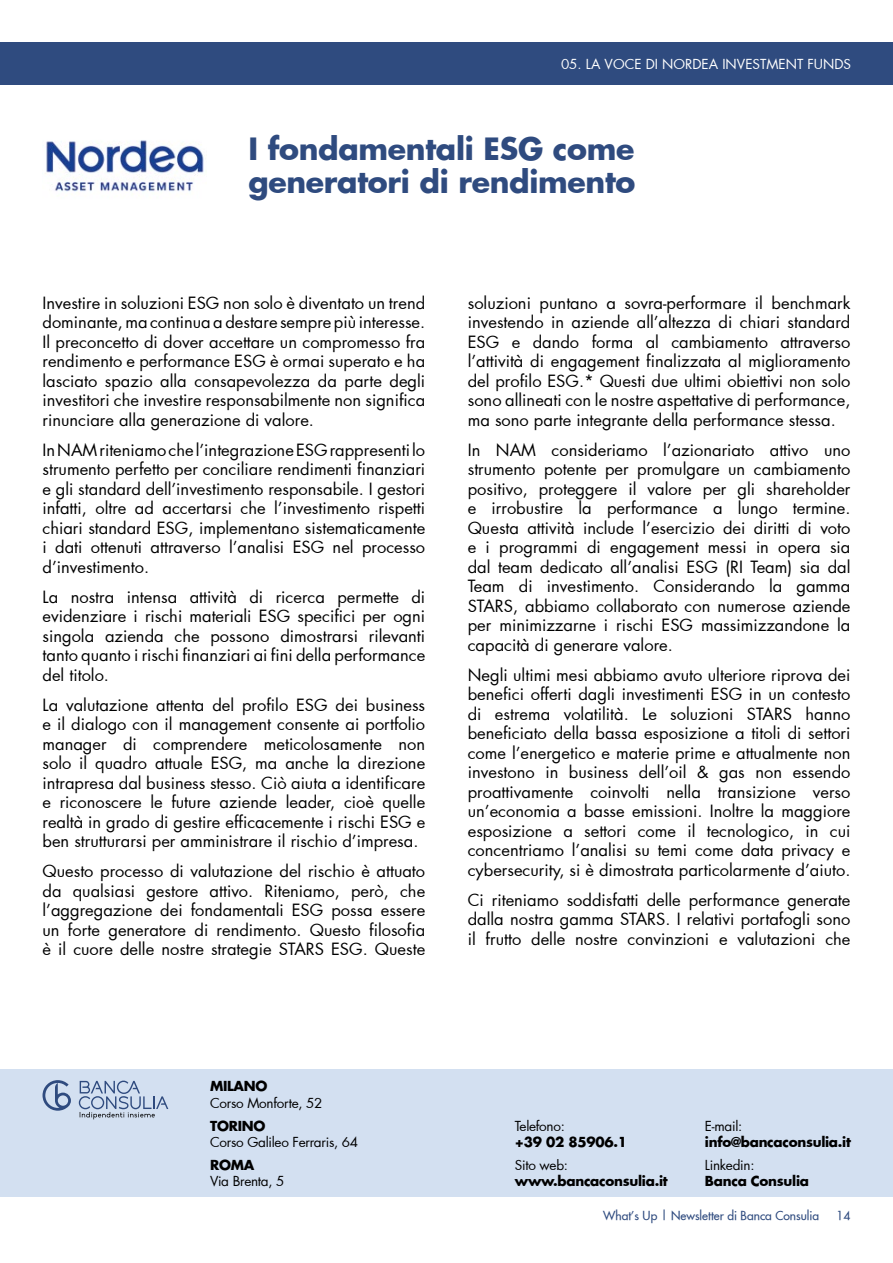
<style>
.page{position:relative;width:893px;height:1263px;background:#fff}
.page>*{position:absolute;margin:0;border:0;box-sizing:border-box;transform-origin:0 0}
.t1{font:700 30px/33px "Futura";letter-spacing:-.01em;color:#2f4b7f}
.t2{font:16.5px/19.5px "Futura";color:#000;text-align:justify}
.t3{font:13.5px "Futura";letter-spacing:-.02em;color:#000}
.t4{font:700 13.5px "Futura";letter-spacing:-.02em;color:#000}
.t5{font:13.5px "Futura";color:#fff}
.t6{font:12px "Futura";color:#2f4b7f}
</style>
<div class="page">
<div style="left:0;top:43px;width:893px;height:42px;background:#2f4b7f"></div>
<div style="left:0;top:1069px;width:893px;height:128px;background:#d3e0f1"></div>
<svg style="left:43px;top:1080px;width:28px;height:31px"></svg>
<svg style="left:79px;top:1080px;width:89px;height:39px"></svg>
<img style="left:45px;top:140px;width:159px;height:52px">
<p class="t5" style="left:561px;top:55px;width:292px">05. LA VOCE DI NORDEA INVESTMENT FUNDS</p>
<h1 class="t1" style="left:248px;top:132px;width:388px">I fondamentali ESG come generatori di rendimento</h1>
<p class="t2" style="left:43px;top:293px;width:384px">Investire in soluzioni ESG non solo è diventato un trend dominante, ma continua a destare sempre più interesse.<br>Il preconcetto di dover accettare un compromesso fra rendimento e performance ESG è ormai superato e ha lasciato spazio alla consapevolezza da parte degli investitori che investire responsabilmente non significa rinunciare alla generazione di valore.</p>
<p class="t2" style="left:43px;top:440px;width:384px">In NAM riteniamo che l’integrazione ESG rappresenti lo strumento perfetto per conciliare rendimenti finanziari e gli standard dell’investimento responsabile. I gestori infatti, oltre ad accertarsi che l’investimento rispetti chiari standard ESG, implementano sistematicamente i dati ottenuti attraverso l’analisi ESG nel processo d’investimento.</p>
<p class="t2" style="left:43px;top:587px;width:384px">La nostra intensa attività di ricerca permette di evidenziare i rischi materiali ESG specifici per ogni singola azienda che possono dimostrarsi rilevanti tanto quanto i rischi finanziari ai fini della performance del titolo.</p>
<p class="t2" style="left:43px;top:695px;width:384px">La valutazione attenta del profilo ESG dei business e il dialogo con il management consente ai portfolio manager di comprendere meticolosamente non solo il quadro attuale ESG, ma anche la direzione intrapresa dal business stesso. Ciò aiuta a identificare e riconoscere le future aziende leader, cioè quelle realtà in grado di gestire efficacemente i rischi ESG e ben strutturarsi per amministrare il rischio d’impresa.</p>
<p class="t2" style="left:43px;top:861px;width:384px">Questo processo di valutazione del rischio è attuato da qualsiasi gestore attivo. Riteniamo, però, che l’aggregazione dei fondamentali ESG possa essere un forte generatore di rendimento. Questo filosofia è il cuore delle nostre strategie STARS ESG. Queste</p>
<p class="t2" style="left:468px;top:293px;width:384px">soluzioni puntano a sovra-performare il benchmark investendo in aziende all’altezza di chiari standard ESG e dando forma al cambiamento attraverso l’attività di engagement finalizzata al miglioramento del profilo ESG.* Questi due ultimi obiettivi non solo sono allineati con le nostre aspettative di performance, ma sono parte integrante della performance stessa.</p>
<p class="t2" style="left:468px;top:440px;width:384px">In NAM consideriamo l’azionariato attivo uno strumento potente per promulgare un cambiamento positivo, proteggere il valore per gli shareholder e irrobustire la performance a lungo termine.<br>Questa attività include l’esercizio dei diritti di voto e i programmi di engagement messi in opera sia dal team dedicato all’analisi ESG (RI Team) sia dal Team di investimento. Considerando la gamma STARS, abbiamo collaborato con numerose aziende per minimizzarne i rischi ESG massimizzandone la capacità di generare valore.</p>
<p class="t2" style="left:468px;top:665px;width:384px">Negli ultimi mesi abbiamo avuto ulteriore riprova dei benefici offerti dagli investimenti ESG in un contesto di estrema volatilità. Le soluzioni STARS hanno beneficiato della bassa esposizione a titoli di settori come l’energetico e materie prime e attualmente non investono in business dell’oil &amp; gas non essendo proattivamente coinvolti nella transizione verso un’economia a basse emissioni. Inoltre la maggiore esposizione a settori come il tecnologico, in cui concentriamo l’analisi su temi come data privacy e cybersecurity, si è dimostrata particolarmente d’aiuto.</p>
<p class="t2" style="left:468px;top:890px;width:384px">Ci riteniamo soddisfatti delle performance generate dalla nostra gamma STARS. I relativi portafogli sono il frutto delle nostre convinzioni e valutazioni che</p>
<p class="t4" style="left:210px;top:1077px;width:59px">MILANO</p>
<p class="t3" style="left:210px;top:1094px;width:114px">Corso Monforte, 52</p>
<p class="t4" style="left:210px;top:1116px;width:57px">TORINO</p>
<p class="t3" style="left:210px;top:1133px;width:150px">Corso Galileo Ferraris, 64</p>
<p class="t4" style="left:210px;top:1155px;width:46px">ROMA</p>
<p class="t3" style="left:210px;top:1172px;width:76px">Via Brenta, 5</p>
<p class="t3" style="left:515px;top:1116px;width:52px">Telefono:</p>
<p class="t4" style="left:515px;top:1133px;width:114px">+39 02 85906.1</p>
<p class="t3" style="left:515px;top:1156px;width:55px">Sito web:</p>
<p class="t4" style="left:515px;top:1172px;width:154px">www.bancaconsulia.it</p>
<p class="t3" style="left:705px;top:1116px;width:39px">E-mail:</p>
<p class="t4" style="left:705px;top:1133px;width:147px">info@bancaconsulia.it</p>
<p class="t3" style="left:705px;top:1156px;width:51px">Linkedin:</p>
<p class="t4" style="left:705px;top:1172px;width:106px">Banca Consulia</p>
<p class="t6" style="left:603px;top:1208px;width:218px">What’s Up | Newsletter di Banca Consulia</p>
<p class="t6" style="left:837px;top:1208px;width:15px">14</p>
</div>
